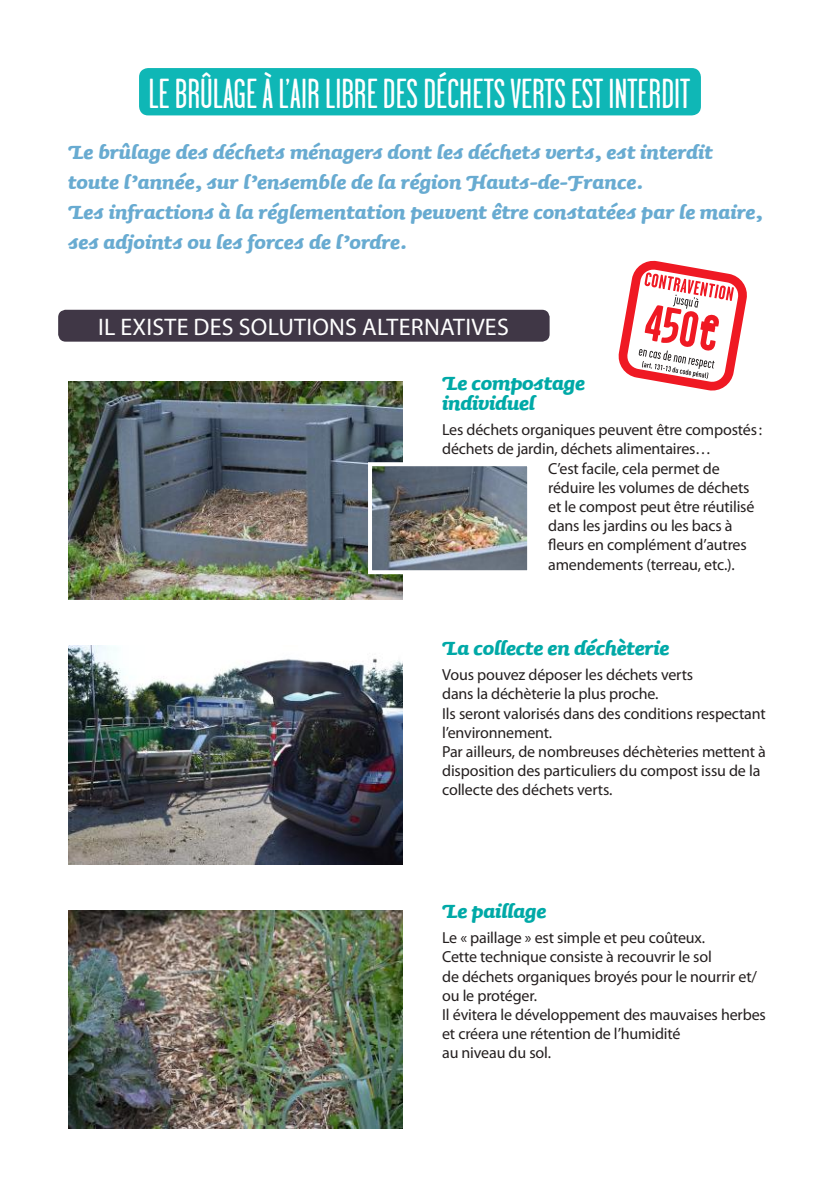
<style>
.page{position:relative;width:840px;height:1191px;background:#fff}
.page>*{position:absolute;margin:0;border:0;box-sizing:border-box;transform-origin:0 0}
.t1{font:41.8px "Garage Gothic";color:#fff}
.t2{font:24px/30px "Sauna Bold Italic Swash";color:#68abd1}
.t3{font:24px/20px "Sauna Bold Italic Swash";letter-spacing:-.01em;color:#00a9a7}
.t4{font:24px "Myriad Pro";letter-spacing:.01em;color:#fff}
.t5{font:16px/19.2px "Myriad Pro";letter-spacing:-.01em;color:#241f1f}
</style>
<div class="page">
<div style="left:139px;top:68px;width:561px;height:47px;background:#0fb7b6;border-radius:9px"></div>
<img style="left:68px;top:381px;width:335px;height:219px">
<img style="left:68px;top:646px;width:335px;height:218px">
<img style="left:373px;top:467px;width:153px;height:102px">
<div style="left:368px;top:462px;width:163px;height:112px;border:4px solid #fff"></div>
<div style="left:58px;top:310px;width:491px;height:32px;background:#403746;border-radius:8px"></div>
<img style="left:68px;top:910px;width:335px;height:218px">
<svg style="left:618px;top:260px;width:129px;height:131px"></svg>
<h1 class="t1" style="left:148px;top:68px;width:543px">LE BRÛLAGE À L’AIR LIBRE DES DÉCHETS VERTS EST INTERDIT</h1>
<p class="t2" style="left:68px;top:135px;width:695px">Le brûlage des déchets ménagers dont les déchets verts, est interdit toute l’année, sur l’ensemble de la région Hauts-de-France.<br>Les infractions à la réglementation peuvent être constatées par le maire, ses adjoints ou les forces de l’ordre.</p>
<h2 class="t4" style="left:98px;top:312px;width:412px">IL EXISTE DES SOLUTIONS ALTERNATIVES</h2>
<h2 class="t3" style="left:442px;top:372px;width:144px">Le compostage individuel</h2>
<p class="t5" style="left:442px;top:420px;width:321px">Les déchets organiques peuvent être compostés:</p>
<p class="t5" style="left:442px;top:439px;width:270px">déchets de jardin, déchets alimentaires…</p>
<p class="t5" style="left:548px;top:458px;width:173px">C’est facile, cela permet de</p>
<p class="t5" style="left:548px;top:477px;width:203px">réduire les volumes de déchets</p>
<p class="t5" style="left:548px;top:497px;width:208px">et le compost peut être réutilisé</p>
<p class="t5" style="left:548px;top:516px;width:186px">dans les jardins ou les bacs à</p>
<p class="t5" style="left:548px;top:535px;width:200px">fleurs en complément d’autres</p>
<p class="t5" style="left:548px;top:554px;width:188px">amendements (terreau, etc.).</p>
<h2 class="t3" style="left:442px;top:637px;width:229px">La collecte en déchèterie</h2>
<p class="t5" style="left:442px;top:665px;width:325px">Vous pouvez déposer les déchets verts<br>dans la déchèterie la plus proche.<br>Ils seront valorisés dans des conditions respectant l’environnement.<br>Par ailleurs, de nombreuses déchèteries mettent à disposition des particuliers du compost issu de la collecte des déchets verts.</p>
<h2 class="t3" style="left:442px;top:900px;width:106px">Le paillage</h2>
<p class="t5" style="left:442px;top:928px;width:325px">Le « paillage » est simple et peu coûteux.<br>Cette technique consiste à recouvrir le sol<br>de déchets organiques broyés pour le nourrir et/ ou le protéger.<br>Il évitera le développement des mauvaises herbes et créera une rétention de l’humidité<br>au niveau du sol.</p>
</div>
